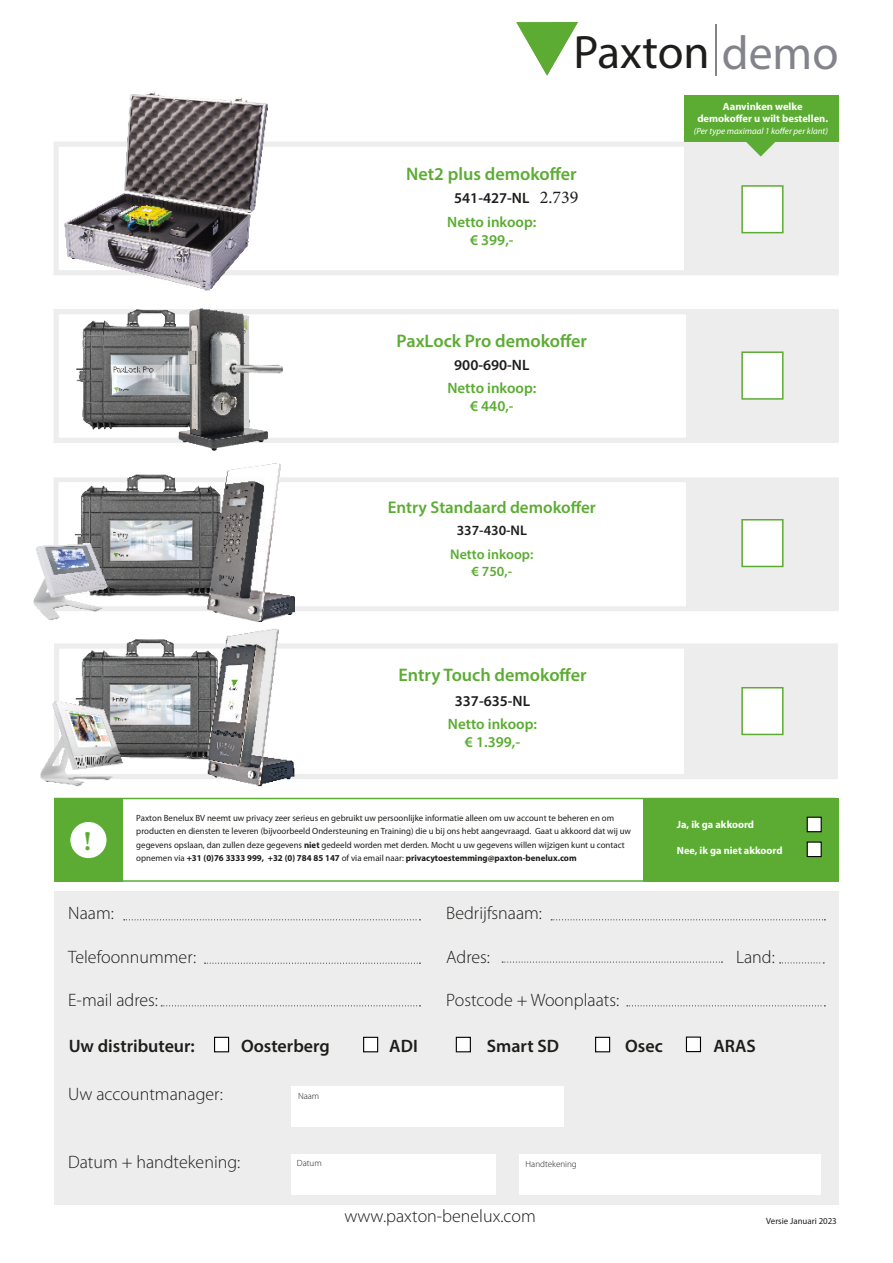
<style>
.page{position:relative;width:893px;height:1263px;background:#fff}
.page>*{position:absolute;margin:0;border:0;box-sizing:border-box;transform-origin:0 0}
.t1{font:47.1px "Myriad Pro";color:#1d1d1b}
.Single_Line_Q{font:700 27px "Minion Pro";color:#5cac34}
.t2{font:600 18.15px "Myriad Pro";color:#5cac34}
.t3{font:300 18px "Myriad Pro";color:#1d1d1b}
.t4{font:600 18px "Myriad Pro";color:#1d1d1b}
.t5{font:18px "Minion Pro";color:#1d1d1b}
.t6{font:600 16.95px "Myriad Pro";color:#5cac34}
.t7{font:600 15px "Myriad Pro";color:#5aac31}
.t8{font:600 15px "Myriad Pro";color:#1d1d1b}
.t9{font:600 13.95px "Myriad Pro";color:#5aac31}
.t10{font:600 13.95px "Myriad Pro";color:#1d1d1b}
.GDPR{font:700 10.5px "Myriad Pro";color:#fff}
.GDPR-2{font:9px/13.5px "Myriad Pro";color:#1d1d1b}
.t11{font:italic 9px "Myriad Pro";color:#fff}
.t12{font:300 9px "Myriad Pro";color:#1d1d1b}
.s1{font-size:47.7px;color:#83848b}
.s2{font-weight:700}
</style>
<div class="page">
<hr style="left:715px;top:25px;width:2px;height:51px;background:#83848b">
<svg style="left:516px;top:22px;width:62px;height:54px"></svg>
<div style="left:54px;top:891px;width:785px;height:313px;background:#ededed"></div>
<div style="left:54px;top:798px;width:782px;height:84px;border:2px solid #5cac34"></div>
<div style="left:54px;top:798px;width:69px;height:84px;background:#5cac34"></div>
<div style="left:70px;top:822px;width:37px;height:36px;background:#fff;border-radius:50%"></div>
<div style="left:643px;top:798px;width:196px;height:84px;background:#5cac34"></div>
<div style="left:807px;top:817px;width:15px;height:15px;background:#fff;border:1px solid #020304"></div>
<div style="left:807px;top:841px;width:15px;height:16px;background:#fff;border:1px solid #020304"></div>
<div style="left:292px;top:1154px;width:204px;height:41px;background:#fff"></div>
<div style="left:520px;top:1155px;width:301px;height:40px;background:#fff"></div>
<div style="left:292px;top:1087px;width:272px;height:40px;background:#fff"></div>
<svg style="left:161px;top:1005px;width:259px;height:1px"></svg>
<svg style="left:551px;top:919px;width:274px;height:1px"></svg>
<svg style="left:205px;top:963px;width:215px;height:1px"></svg>
<svg style="left:627px;top:1005px;width:198px;height:1px"></svg>
<svg style="left:780px;top:962px;width:44px;height:1px"></svg>
<svg style="left:124px;top:919px;width:296px;height:1px"></svg>
<svg style="left:502px;top:962px;width:220px;height:1px"></svg>
<div style="left:595px;top:1037px;width:15px;height:15px;background:#fff;border:1px solid #020304"></div>
<div style="left:214px;top:1037px;width:15px;height:15px;background:#fff;border:1px solid #020304"></div>
<div style="left:456px;top:1037px;width:15px;height:15px;background:#fff;border:1px solid #020304"></div>
<div style="left:363px;top:1037px;width:15px;height:15px;background:#fff;border:1px solid #020304"></div>
<div style="left:54px;top:643px;width:784px;height:136px;background:#fff;border:5px solid #ededed"></div>
<div style="left:685px;top:644px;width:153px;height:133px;background:#ededed"></div>
<div style="left:54px;top:477px;width:785px;height:134px;background:#fff;border:5px solid #ededed"></div>
<div style="left:686px;top:479px;width:153px;height:131px;background:#ededed"></div>
<div style="left:54px;top:309px;width:785px;height:134px;background:#fff;border:5px solid #ededed"></div>
<div style="left:686px;top:310px;width:153px;height:132px;background:#ededed"></div>
<div style="left:54px;top:142px;width:784px;height:133px;background:#fff;border:5px solid #ededed"></div>
<div style="left:684px;top:144px;width:154px;height:129px;background:#ededed"></div>
<img style="left:54px;top:92px;width:254px;height:199px">
<img style="left:54px;top:308px;width:266px;height:143px">
<svg style="left:746px;top:141px;width:30px;height:16px"></svg>
<div style="left:684px;top:95px;width:154px;height:46px;background:#5cac34"></div>
<div style="left:741px;top:185px;width:42px;height:48px;background:#fff;border:2px solid #5cac34"></div>
<div style="left:741px;top:351px;width:42px;height:49px;background:#fff;border:2px solid #5cac34"></div>
<div style="left:741px;top:519px;width:42px;height:48px;background:#fff;border:2px solid #5cac34"></div>
<div style="left:741px;top:687px;width:42px;height:48px;background:#fff;border:2px solid #5cac34"></div>
<img style="left:33px;top:463px;width:261px;height:146px">
<img style="left:39px;top:609px;width:290px;height:192px">
<div style="left:686px;top:1036px;width:15px;height:16px;background:#fff;border:1px solid #020304"></div>
<h1 class="t1" style="left:573px;top:23px;width:267px">Paxton <span class="s1">demo</span></h1>
<p class="Single_Line_Q" style="left:84px;top:822px;width:9px">!</p>
<p class="t2" style="left:406px;top:163px;width:172px">Net2 plus demokoffer</p>
<p class="t8" style="left:454px;top:188px;width:77px">541-427-NL</p>
<p class="t5" style="left:540px;top:186px;width:40px">2.739</p>
<p class="t7" style="left:447px;top:213px;width:91px">Netto inkoop:</p>
<p class="t7" style="left:470px;top:231px;width:45px">€ 399,-</p>
<p class="t2" style="left:397px;top:329px;width:192px">PaxLock Pro demokoffer</p>
<p class="t8" style="left:454px;top:355px;width:77px">900-690-NL</p>
<p class="t7" style="left:447px;top:378px;width:91px">Netto inkoop:</p>
<p class="t7" style="left:470px;top:396px;width:45px">€ 440,-</p>
<p class="t6" style="left:388px;top:497px;width:210px">Entry Standaard demokoffer</p>
<p class="t10" style="left:457px;top:521px;width:72px">337-430-NL</p>
<p class="t9" style="left:450px;top:546px;width:85px">Netto inkoop:</p>
<p class="t9" style="left:472px;top:563px;width:42px">€ 750,-</p>
<p class="t2" style="left:398px;top:663px;width:190px">Entry Touch demokoffer</p>
<p class="t8" style="left:455px;top:691px;width:77px">337-635-NL</p>
<p class="t7" style="left:448px;top:714px;width:91px">Netto inkoop:</p>
<p class="t7" style="left:465px;top:732px;width:57px">€ 1.399,-</p>
<p class="GDPR-2" style="left:136px;top:811px;width:496px">Paxton Benelux BV neemt uw privacy zeer serieus en gebruikt uw persoonlijke informatie alleen om uw account te beheren en om producten en diensten te leveren (bijvoorbeeld Ondersteuning en Training) die u bij ons hebt aangevraagd. Gaat u akkoord dat wij uw gegevens opslaan, dan zullen deze gegevens <span class="s2">niet</span> gedeeld worden met derden. Mocht u uw gegevens willen wijzigen kunt u contact opnemen via <span class="s2">+31 (0)76 3333 999, +32 (0) 784 85 147</span> of via email naar: <span class="s2">privacytoestemming@paxton-benelux.com</span></p>
<p class="GDPR" style="left:723px;top:100px;width:81px">Aanvinken welke</p>
<p class="GDPR" style="left:697px;top:112px;width:132px">demokoffer u wilt bestellen.</p>
<p class="t11" style="left:694px;top:125px;width:136px">(Per type maximaal 1 koffer per klant)</p>
<p class="GDPR" style="left:677px;top:817px;width:79px">Ja, ik ga akkoord</p>
<p class="GDPR" style="left:677px;top:844px;width:107px">Nee, ik ga niet akkoord</p>
<p class="t3" style="left:68px;top:902px;width:47px">Naam:</p>
<p class="t3" style="left:446px;top:902px;width:97px">Bedrijfsnaam:</p>
<p class="t3" style="left:68px;top:946px;width:129px">Telefoonnummer:</p>
<p class="t3" style="left:446px;top:946px;width:45px">Adres:</p>
<p class="t3" style="left:736px;top:946px;width:40px">Land:</p>
<p class="t3" style="left:68px;top:989px;width:91px">E-mail adres:</p>
<p class="t3" style="left:446px;top:989px;width:175px">Postcode + Woonplaats:</p>
<p class="t4" style="left:69px;top:1035px;width:128px">Uw distributeur:</p>
<p class="t4" style="left:241px;top:1035px;width:90px">Oosterberg</p>
<p class="t4" style="left:389px;top:1035px;width:30px">ADI</p>
<p class="t4" style="left:487px;top:1035px;width:74px">Smart SD</p>
<p class="t4" style="left:625px;top:1035px;width:39px">Osec</p>
<p class="t4" style="left:713px;top:1035px;width:44px">ARAS</p>
<p class="t3" style="left:68px;top:1083px;width:156px">Uw accountmanager:</p>
<p class="t3" style="left:68px;top:1151px;width:174px">Datum + handtekening:</p>
<p class="t12" style="left:298px;top:1091px;width:23px">Naam</p>
<p class="t12" style="left:297px;top:1157px;width:26px">Datum</p>
<p class="t12" style="left:526px;top:1159px;width:53px">Handtekening</p>
<h3 class="t3" style="left:344px;top:1206px;width:193px">www.paxton-benelux.com</h3>
<p class="GDPR-2" style="left:766px;top:1214px;width:72px">Versie Januari 2023</p>
</div>
